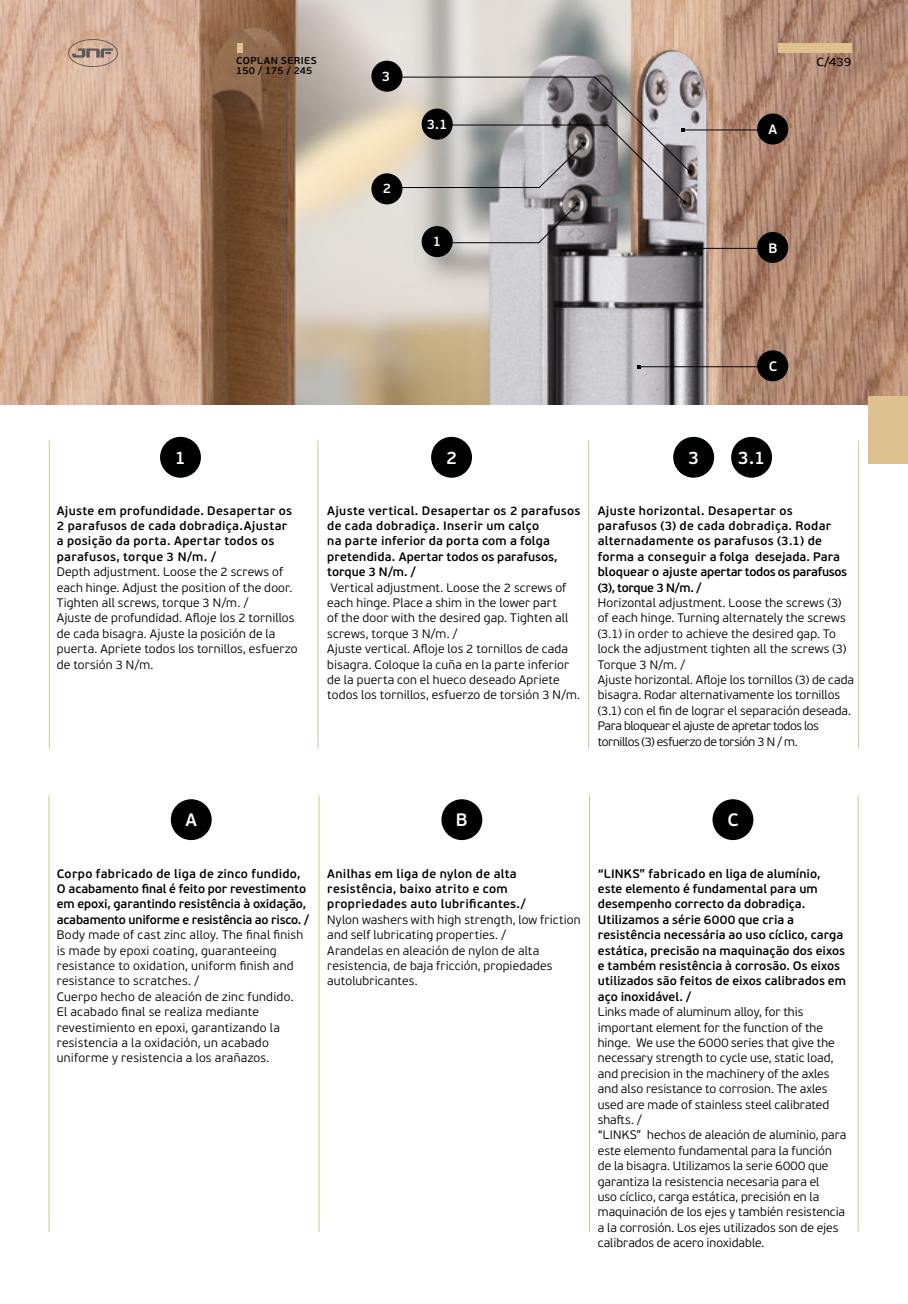
<style>
.page{position:relative;width:908px;height:1304px;background:#fff}
.page>*{position:absolute;margin:0;border:0;box-sizing:border-box;transform-origin:0 0}
.t1{font:600 18px "PF Beau Sans Pro";color:#fff}
.t2{font:600 13.6px "PF Beau Sans Pro";color:#fff}
.t3{font:300 12.4px/15.4px "PF Beau Sans Pro";letter-spacing:.01em;color:#000}
.t4{font:600 12.4px/15.4px "PF Beau Sans Pro";letter-spacing:.01em;color:#000}
.t5{font:12px "PF Beau Sans Pro Bbook";color:#000}
.t6{font:600 10px "PF Beau Sans Pro";letter-spacing:.05em;color:#000}
.t7{font:600 10px "PF Beau Sans Pro";letter-spacing:.005em;color:#000}
</style>
<div class="page">
<img style="left:0;top:0;width:907px;height:405px">
<div style="left:371px;top:61px;width:31px;height:31px;background:#000101;border-radius:50%"></div>
<div style="left:371px;top:173px;width:31px;height:31px;background:#000101;border-radius:50%"></div>
<div style="left:421px;top:226px;width:31px;height:31px;background:#000101;border-radius:50%"></div>
<hr style="left:682px;top:130px;width:84px;height:1px;background:#000101">
<div style="left:756px;top:114px;width:31px;height:31px;background:#000101;border-radius:50%"></div>
<hr style="left:688px;top:248px;width:78px;height:1px;background:#000101">
<svg style="left:388px;top:76px;width:304px;height:174px;background:#a39f9e"></svg>
<div style="left:756px;top:232px;width:31px;height:31px;background:#000101;border-radius:50%"></div>
<hr style="left:638px;top:366px;width:128px;height:1px;background:#000101">
<div style="left:756px;top:350px;width:31px;height:31px;background:#000101;border-radius:50%"></div>
<svg style="left:68px;top:39px;width:50px;height:28px"></svg>
<div style="left:237px;top:43px;width:5px;height:9px;background:#ddc290"></div>
<div style="left:867px;top:396px;width:40px;height:68px;background:#ddc290"></div>
<hr style="left:49px;top:440px;width:1px;height:309px;background:#ddc290">
<hr style="left:317px;top:440px;width:1px;height:309px;background:#ddc290">
<hr style="left:588px;top:440px;width:1px;height:309px;background:#ddc290">
<hr style="left:857px;top:440px;width:1px;height:309px;background:#ddc290">
<div style="left:160px;top:437px;width:41px;height:41px;background:#000101;border-radius:50%"></div>
<div style="left:730px;top:437px;width:41px;height:41px;background:#000101;border-radius:50%"></div>
<div style="left:673px;top:437px;width:40px;height:41px;background:#000101;border-radius:50%"></div>
<div style="left:431px;top:437px;width:41px;height:41px;background:#000101;border-radius:50%"></div>
<hr style="left:49px;top:795px;width:1px;height:437px;background:#ddc290">
<hr style="left:318px;top:795px;width:1px;height:437px;background:#ddc290">
<hr style="left:589px;top:795px;width:1px;height:437px;background:#ddc290">
<div style="left:171px;top:799px;width:40px;height:41px;background:#000101;border-radius:50%"></div>
<div style="left:441px;top:799px;width:41px;height:41px;background:#000101;border-radius:50%"></div>
<div style="left:712px;top:799px;width:41px;height:41px;background:#000101;border-radius:50%"></div>
<hr style="left:857px;top:795px;width:1px;height:437px;background:#ddc290">
<div style="left:777px;top:43px;width:73px;height:9px;background:#ddc290"></div>
<p class="t6" style="left:236px;top:55px;width:82px">COPLAN SERIES</p>
<p class="t7" style="left:236px;top:65px;width:78px">150 / 175 / 245</p>
<p class="t2" style="left:382px;top:68px;width:10px">3</p>
<p class="t2" style="left:382px;top:180px;width:10px">2</p>
<p class="t2" style="left:426px;top:116px;width:23px">3.1</p>
<p class="t2" style="left:433px;top:233px;width:10px">1</p>
<p class="t2" style="left:768px;top:121px;width:10px">A</p>
<p class="t5" style="left:816px;top:55px;width:36px">C/439</p>
<p class="t2" style="left:768px;top:240px;width:11px">B</p>
<p class="t2" style="left:768px;top:358px;width:10px">C</p>
<p class="t1" style="left:175px;top:447px;width:13px">1</p>
<p class="t1" style="left:446px;top:447px;width:13px">2</p>
<p class="t1" style="left:687px;top:447px;width:13px">3</p>
<p class="t1" style="left:737px;top:447px;width:29px">3.1</p>
<p class="t4" style="left:57px;top:503px;width:237px">Ajuste em profundidade. Desapertar os 2 parafusos de cada dobradiça.Ajustar a posição da porta. Apertar todos os parafusos, torque 3 N/m. /</p>
<p class="t3" style="left:57px;top:564px;width:237px">Depth adjustment. Loose the 2 screws of each hinge. Adjust the position of the door.<br>Tighten all screws, torque 3 N/m. /</p>
<p class="t3" style="left:57px;top:611px;width:242px">Ajuste de profundidad. Afloje los 2 tornillos de cada bisagra. Ajuste la posición de la puerta. Apriete todos los tornillos, esfuerzo de torsión 3 N/m.</p>
<p class="t4" style="left:327px;top:503px;width:254px">Ajuste vertical. Desapertar os 2 parafusos de cada dobradiça. Inserir um calço<br>na parte inferior da porta com a folga pretendida. Apertar todos os parafusos, torque 3 N/m. /</p>
<p class="t3" style="left:327px;top:580px;width:242px">Vertical adjustment. Loose the 2 screws of each hinge. Place a shim in the lower part of the door with the desired gap. Tighten all screws, torque 3 N/m. /</p>
<p class="t3" style="left:327px;top:641px;width:254px">Ajuste vertical. Afloje los 2 tornillos de cada bisagra. Coloque la cuña en la parte inferior de la puerta con el hueco deseado Apriete todos los tornillos, esfuerzo de torsión 3 N/m.</p>
<p class="t4" style="left:597px;top:503px;width:251px">Ajuste horizontal. Desapertar os parafusos (3) de cada dobradiça. Rodar alternadamente os parafusos (3.1) de forma a conseguir a folga desejada. Para bloquear o ajuste apertar todos os parafusos (3), torque 3 N/m. /</p>
<p class="t3" style="left:597px;top:595px;width:250px">Horizontal adjustment. Loose the screws (3) of each hinge. Turning alternately the screws (3.1) in order to achieve the desired gap. To lock the adjustment tighten all the screws (3)<br>Torque 3 N/m. /</p>
<p class="t3" style="left:597px;top:672px;width:258px">Ajuste horizontal. Afloje los tornillos (3) de cada bisagra. Rodar alternativamente los tornillos (3.1) con el fin de lograr el separación deseada.<br>Para bloquear el ajuste de apretar todos los tornillos (3) esfuerzo de torsión 3 N / m.</p>
<p class="t1" style="left:185px;top:809px;width:13px">A</p>
<p class="t1" style="left:455px;top:809px;width:13px">B</p>
<p class="t1" style="left:727px;top:809px;width:13px">C</p>
<p class="t4" style="left:57px;top:866px;width:254px">Corpo fabricado de liga de zinco fundido, O acabamento final é feito por revestimento em epoxi, garantindo resistência à oxidação, acabamento uniforme e resistência ao risco. /</p>
<p class="t3" style="left:57px;top:927px;width:248px">Body made of cast zinc alloy. The final finish is made by epoxi coating, guaranteeing resistance to oxidation, uniform finish and resistance to scratches. /</p>
<p class="t3" style="left:57px;top:989px;width:238px">Cuerpo hecho de aleación de zinc fundido.<br>El acabado final se realiza mediante revestimiento en epoxi, garantizando la resistencia a la oxidación, un acabado uniforme y resistencia a los arañazos.</p>
<p class="t4" style="left:327px;top:866px;width:200px">Anilhas em liga de nylon de alta resistência, baixo atrito e com propriedades auto lubrificantes./</p>
<p class="t3" style="left:327px;top:912px;width:255px">Nylon washers with high strength, low friction and self lubricating properties. /</p>
<p class="t3" style="left:327px;top:943px;width:226px">Arandelas en aleación de nylon de alta resistencia, de baja fricción, propiedades autolubricantes.</p>
<p class="t4" style="left:597px;top:866px;width:249px">“LINKS” fabricado en liga de alumínio, este elemento é fundamental para um desempenho correcto da dobradiça.<br>Utilizamos a série 6000 que cria a resistência necessária ao uso cíclico, carga estática, precisão na maquinação dos eixos e também resistência à corrosão. Os eixos utilizados são feitos de eixos calibrados em aço inoxidável. /</p>
<p class="t3" style="left:597px;top:1004px;width:238px">Links made of aluminum alloy, for this important element for the function of the hinge. We use the 6000 series that give the necessary strength to cycle use, static load, and precision in the machinery of the axles and also resistance to corrosion. The axles used are made of stainless steel calibrated shafts. /</p>
<p class="t3" style="left:597px;top:1128px;width:250px">“LINKS” hechos de aleación de aluminio, para este elemento fundamental para la función de la bisagra. Utilizamos la serie 6000 que garantiza la resistencia necesaria para el<br>uso cíclico, carga estática, precisión en la maquinación de los ejes y también resistencia a la corrosión. Los ejes utilizados son de ejes calibrados de acero inoxidable.</p>
</div>
